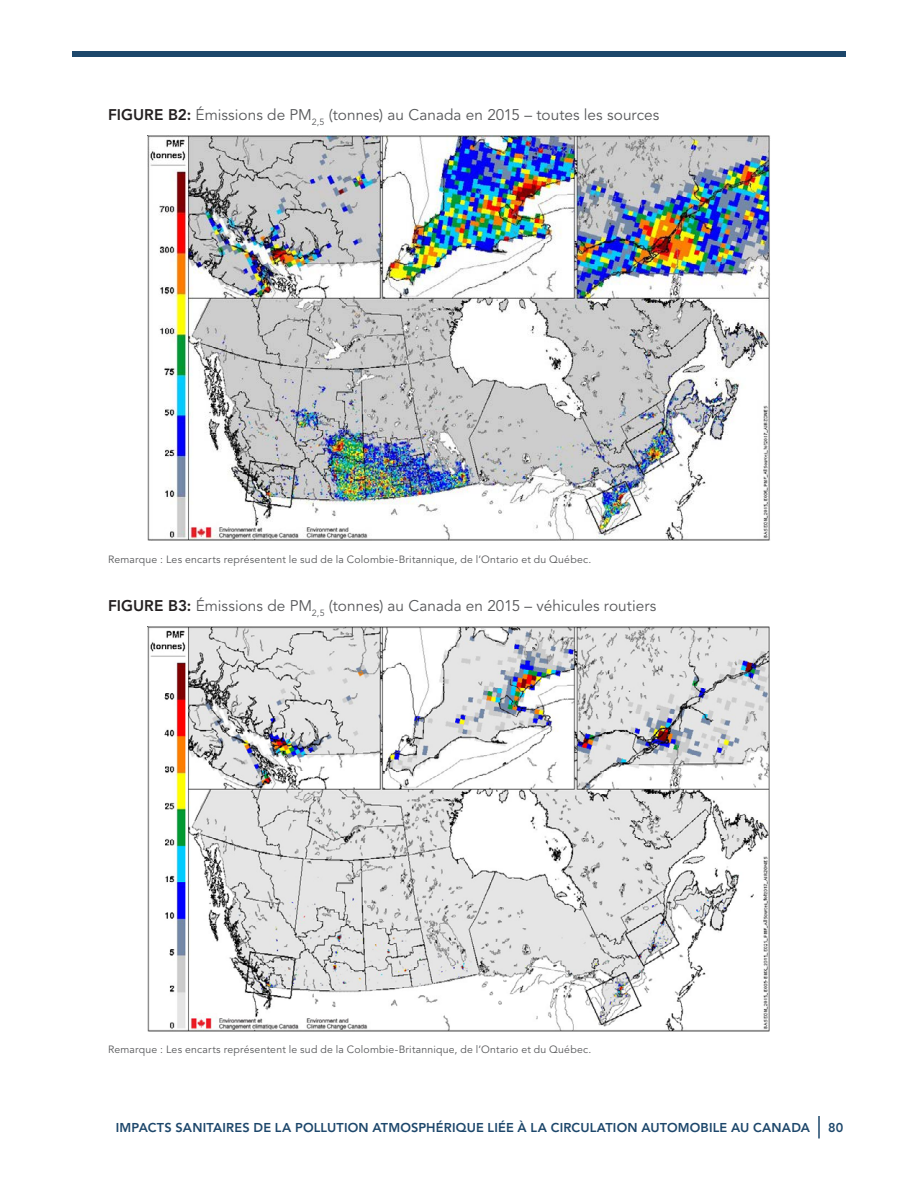
<style>
.page{position:relative;width:918px;height:1188px;background:#fff}
.page>*{position:absolute;margin:0;border:0;box-sizing:border-box;transform-origin:0 0}
.Figure_Title{font:15.3px "Avenir LT Std";letter-spacing:.005em;color:#57585a}
.t1{font:800 12.75px "Avenir LT Std";letter-spacing:.015em;color:#1d476b}
.Source_Info_Last{font:10.5px "Avenir LT Std";letter-spacing:.02em;color:#57585a}
.s1{font-weight:800;color:#231f20}
</style>
<div class="page">
<hr style="left:818px;top:1116px;width:2px;height:22px;background:#1d476b">
<div style="left:72px;top:51px;width:774px;height:6px;background:#1d476b"></div>
<img style="left:147px;top:136px;width:623px;height:405px">
<img style="left:147px;top:627px;width:623px;height:405px">
<p class="Figure_Title" style="left:108px;top:106px;width:553px"><span class="s1">FIGURE B2:</span> Émissions de PM<sub>2,5</sub> (tonnes) au Canada en 2015 – toutes les sources</p>
<p class="Source_Info_Last" style="left:108px;top:553px;width:485px">Remarque : Les encarts représentent le sud de la Colombie-Britannique, de l’Ontario et du Québec.</p>
<p class="Figure_Title" style="left:108px;top:596px;width:550px"><span class="s1">FIGURE B3:</span> Émissions de PM<sub>2,5</sub> (tonnes) au Canada en 2015 – véhicules routiers</p>
<p class="Source_Info_Last" style="left:108px;top:1044px;width:485px">Remarque : Les encarts représentent le sud de la Colombie-Britannique, de l’Ontario et du Québec.</p>
<p class="t1" style="left:116px;top:1120px;width:696px">IMPACTS SANITAIRES DE LA POLLUTION ATMOSPHÉRIQUE LIÉE À LA CIRCULATION AUTOMOBILE AU CANADA</p>
<p class="t1" style="left:828px;top:1120px;width:17px">80</p>
</div>
